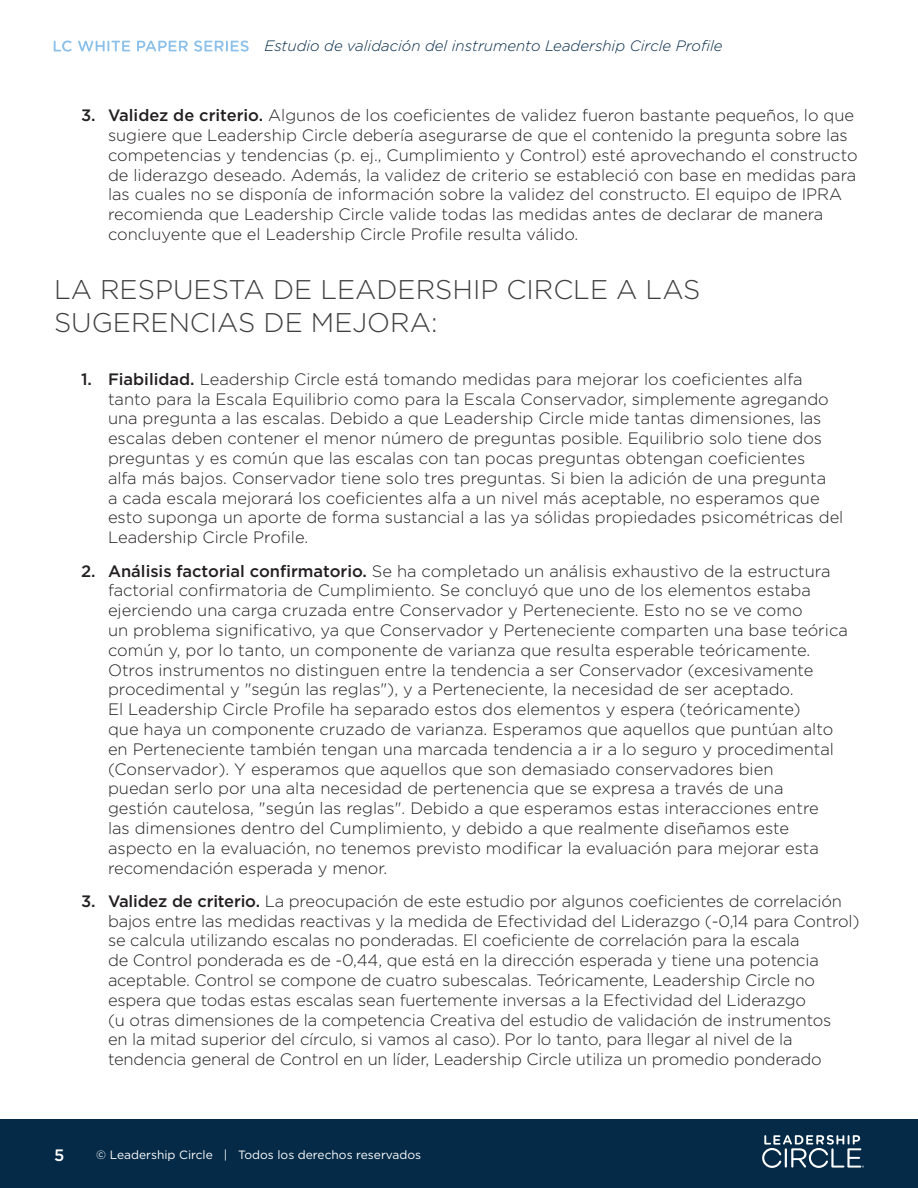
<style>
.page{position:relative;width:918px;height:1188px;background:#fff}
.page>*{position:absolute;margin:0;border:0;box-sizing:border-box;transform-origin:0 0}
.Header_Style_1_2{font:300 27px/32.4px "Gotham";color:#3e3e3f}
.t1{font:300 16.5px/19.8px "Gotham";color:#231f20}
.t2{font:500 16.5px "Gotham";color:#fff}
.t3{font:italic 300 15px "Gotham";color:#042a47}
.t4{font:12px "Gotham";color:#fff}
.s1{font-weight:500}
</style>
<div class="page">
<svg style="left:54px;top:41px;width:18px;height:11px"></svg>
<svg style="left:78px;top:41px;width:52px;height:11px"></svg>
<svg style="left:137px;top:41px;width:51px;height:10px"></svg>
<svg style="left:194px;top:41px;width:55px;height:11px"></svg>
<div style="left:0;top:1119px;width:918px;height:69px;background:#042a47"></div>
<svg style="left:762px;top:1135px;width:102px;height:33px"></svg>
<p class="t3" style="left:265px;top:38px;width:460px">Estudio de validación del instrumento Leadership Circle Profile</p>
<p class="t1" style="left:108px;top:105px;width:751px;text-indent:-27px"><span class="s1">3. Validez de criterio.</span> Algunos de los coeficientes de validez fueron bastante pequeños, lo que sugiere que Leadership Circle debería asegurarse de que el contenido la pregunta sobre las competencias y tendencias (p. ej., Cumplimiento y Control) esté aprovechando el constructo de liderazgo deseado. Además, la validez de criterio se estableció con base en medidas para las cuales no se disponía de información sobre la validez del constructo. El equipo de IPRA recomienda que Leadership Circle valide todas las medidas antes de declarar de manera concluyente que el Leadership Circle Profile resulta válido.</p>
<p class="Header_Style_1_2" style="left:54px;top:273px;width:648px">LA RESPUESTA DE LEADERSHIP CIRCLE A LAS<br>SUGERENCIAS DE MEJORA:</p>
<p class="t1" style="left:108px;top:369px;width:737px;text-indent:-27px"><span class="s1">1. Fiabilidad.</span> Leadership Circle está tomando medidas para mejorar los coeficientes alfa tanto para la Escala Equilibrio como para la Escala Conservador, simplemente agregando una pregunta a las escalas. Debido a que Leadership Circle mide tantas dimensiones, las escalas deben contener el menor número de preguntas posible. Equilibrio solo tiene dos preguntas y es común que las escalas con tan pocas preguntas obtengan coeficientes<br>alfa más bajos. Conservador tiene solo tres preguntas. Si bien la adición de una pregunta<br>a cada escala mejorará los coeficientes alfa a un nivel más aceptable, no esperamos que esto suponga un aporte de forma sustancial a las ya sólidas propiedades psicométricas del Leadership Circle Profile.</p>
<p class="t1" style="left:108px;top:560px;width:741px;text-indent:-27px"><span class="s1">2. Análisis factorial confirmatorio.</span> Se ha completado un análisis exhaustivo de la estructura factorial confirmatoria de Cumplimiento. Se concluyó que uno de los elementos estaba ejerciendo una carga cruzada entre Conservador y Perteneciente. Esto no se ve como<br>un problema significativo, ya que Conservador y Perteneciente comparten una base teórica común y, por lo tanto, un componente de varianza que resulta esperable teóricamente.<br>Otros instrumentos no distinguen entre la tendencia a ser Conservador (excesivamente procedimental y "según las reglas"), y a Perteneciente, la necesidad de ser aceptado.<br>El Leadership Circle Profile ha separado estos dos elementos y espera (teóricamente)<br>que haya un componente cruzado de varianza. Esperamos que aquellos que puntúan alto en Perteneciente también tengan una marcada tendencia a ir a lo seguro y procedimental (Conservador). Y esperamos que aquellos que son demasiado conservadores bien<br>puedan serlo por una alta necesidad de pertenencia que se expresa a través de una<br>gestión cautelosa, "según las reglas". Debido a que esperamos estas interacciones entre<br>las dimensiones dentro del Cumplimiento, y debido a que realmente diseñamos este aspecto en la evaluación, no tenemos previsto modificar la evaluación para mejorar esta recomendación esperada y menor.</p>
<p class="t1" style="left:108px;top:891px;width:753px;text-indent:-27px"><span class="s1">3. Validez de criterio.</span> La preocupación de este estudio por algunos coeficientes de correlación bajos entre las medidas reactivas y la medida de Efectividad del Liderazgo (-0,14 para Control) se calcula utilizando escalas no ponderadas. El coeficiente de correlación para la escala<br>de Control ponderada es de -0,44, que está en la dirección esperada y tiene una potencia aceptable. Control se compone de cuatro subescalas. Teóricamente, Leadership Circle no espera que todas estas escalas sean fuertemente inversas a la Efectividad del Liderazgo<br>(u otras dimensiones de la competencia Creativa del estudio de validación de instrumentos<br>en la mitad superior del círculo, si vamos al caso). Por lo tanto, para llegar al nivel de la tendencia general de Control en un líder, Leadership Circle utiliza un promedio ponderado</p>
<p class="t2" style="left:54px;top:1144px;width:12px">5</p>
<p class="t4" style="left:96px;top:1147px;width:327px">© Leadership Circle | Todos los derechos reservados</p>
</div>
